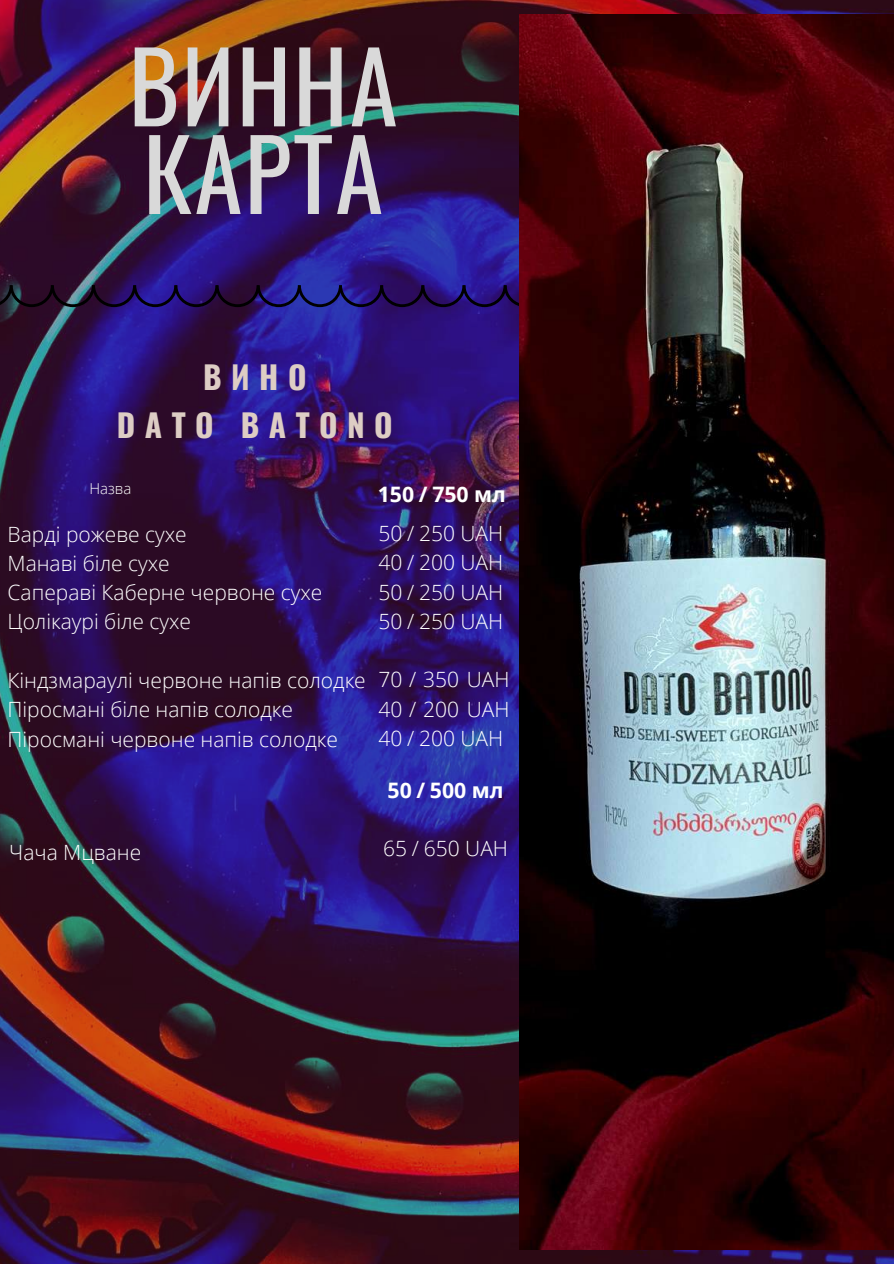
<style>
.page{position:relative;width:894px;height:1264px;background:#fff}
.page>*{position:absolute;margin:0;border:0;box-sizing:border-box;transform-origin:0 0}
.t1{font:97.35px/87.6px "Oswald";letter-spacing:.02em;color:#d9d9d9}
.t2{font:700 31.5px/48.4px "Oswald";letter-spacing:.3em;color:#ddcdc4;text-align:center}
.t3{font:700 21.3px "Open Sans";color:#fff}
.t4{font:300 21px/29.2px "Open Sans";color:#fff}
.t5{font:300 15px "Open Sans";color:#fff}
</style>
<div class="page">
<img style="left:0;top:0;width:893px;height:1263px">
<svg style="left:0;top:285px;width:519px;height:22px;background:#24155d"></svg>
<img style="left:519px;top:15px;width:374px;height:1234px">
<h1 class="t1" style="left:128px;top:38px;width:270px">ВИННА<br>КАРТА</h1>
<h2 class="t2" style="left:117px;top:351px;width:277px">ВИНО<br>DATO BATONO</h2>
<p class="t5" style="left:89px;top:478px;width:43px">Назва</p>
<p class="t4" style="left:8px;top:518px;width:316px">Варді рожеве сухе<br>Манаві біле сухе<br>Сапераві Каберне червоне сухе<br>Цолікаурі біле сухе</p>
<p class="t4" style="left:8px;top:665px;width:359px">Кіндзмараулі червоне напів солодке<br>Піросмані біле напів солодке<br>Піросмані червоне напів солодке</p>
<p class="t3" style="left:378px;top:479px;width:130px">150 / 750 мл</p>
<p class="t4" style="left:378px;top:518px;width:126px;text-align:justify">50 / 250 UAH 40 / 200 UAH 50 / 250 UAH 50 / 250 UAH</p>
<p class="t4" style="left:378px;top:664px;width:133px;text-align:justify">70 / 350 UAH 40 / 200 UAH 40 / 200 UAH</p>
<p class="t3" style="left:387px;top:774px;width:118px">50 / 500 мл</p>
<p class="t4" style="left:9px;top:837px;width:133px">Чача Мцване</p>
<p class="t4" style="left:383px;top:832px;width:126px">65 / 650 UAH</p>
</div>
